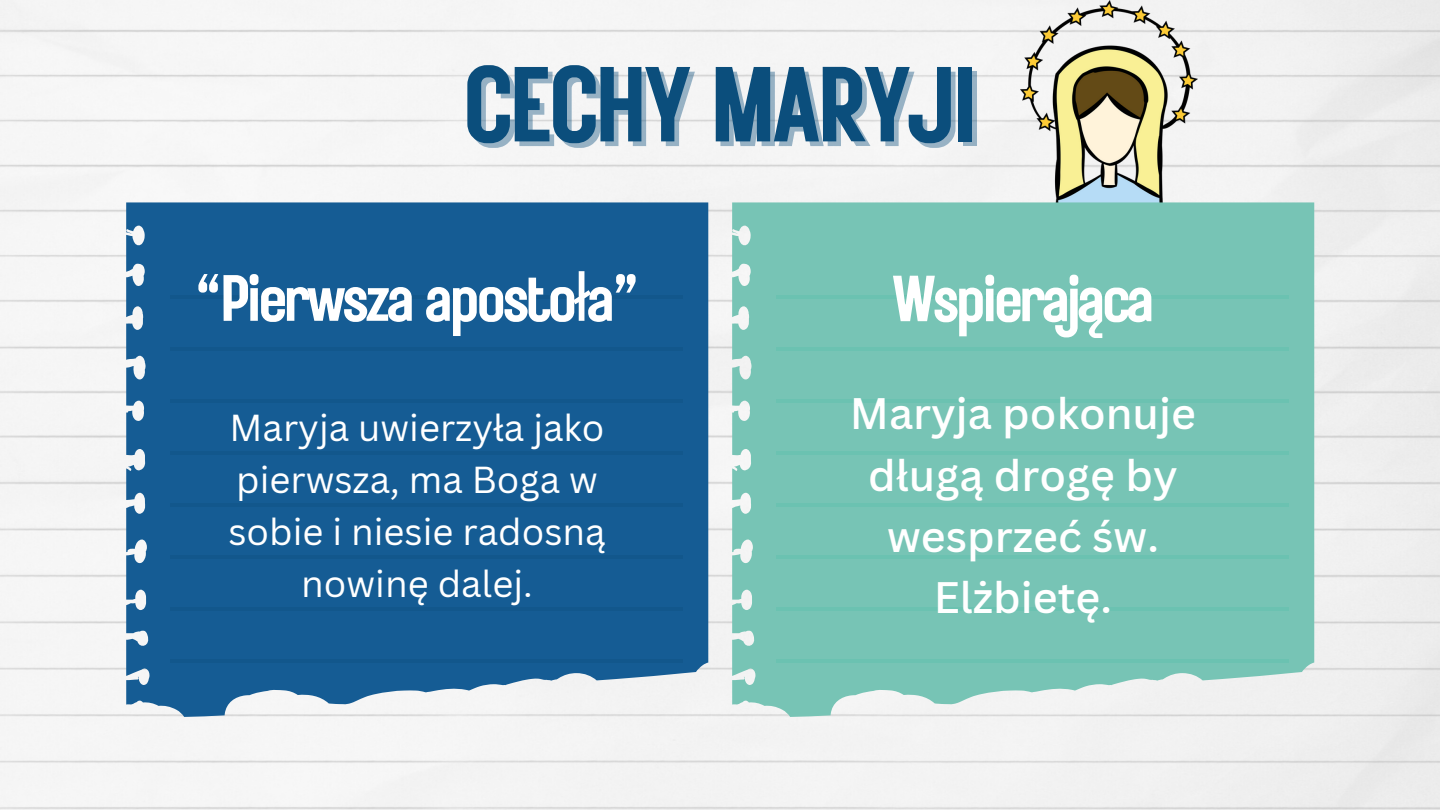
<style>
.page{position:relative;width:1440px;height:810px;background:#fff}
.page>*{position:absolute;margin:0;border:0;box-sizing:border-box;transform-origin:0 0}
.t1{font:106.3px "Rustic Printed";letter-spacing:-.06em;color:#0b4e7c}
.t2{font:65.3px "Rustic Printed";letter-spacing:-.06em;color:#fff}
.t3{font:65px "Rustic Printed";letter-spacing:-.06em;color:#fff}
.t4{font:500 42.9px/61.2px "Canva Sans";color:#fff;text-align:center}
.t5{font:36.6px/52.2px "Canva Sans";color:#fff;text-align:center}
.s1{font-family:"Noto Sans"}
</style>
<div class="page">
<svg style="left:126px;top:202px;width:582px;height:515px;background:#23659a"></svg>
<hr style="left:170px;top:295px;width:513px;height:4px;background:#12578c">
<hr style="left:170px;top:347px;width:513px;height:4px;background:#12578c">
<hr style="left:170px;top:399px;width:513px;height:4px;background:#12578c">
<hr style="left:170px;top:451px;width:513px;height:4px;background:#12578c">
<hr style="left:170px;top:503px;width:513px;height:4px;background:#12578c">
<hr style="left:170px;top:555px;width:513px;height:4px;background:#12578c">
<hr style="left:170px;top:607px;width:513px;height:4px;background:#12578c">
<hr style="left:170px;top:659px;width:513px;height:4px;background:#12578c">
<img style="left:1021px;top:0;width:177px;height:202px">
<div style="left:732px;top:202px;width:582px;height:515px;background:#77c4b5"></div>
<hr style="left:776px;top:295px;width:512px;height:4px;background:#6bc2b1">
<hr style="left:776px;top:347px;width:512px;height:4px;background:#6bc2b1">
<hr style="left:776px;top:399px;width:512px;height:4px;background:#6bc2b1">
<hr style="left:776px;top:451px;width:512px;height:4px;background:#6bc2b1">
<hr style="left:776px;top:503px;width:512px;height:4px;background:#6bc2b1">
<hr style="left:776px;top:555px;width:512px;height:4px;background:#6bc2b1">
<hr style="left:776px;top:607px;width:512px;height:4px;background:#6bc2b1">
<hr style="left:776px;top:659px;width:512px;height:4px;background:#6bc2b1">
<p class="t1" style="left:461px;top:33px;width:520px">CECHY MARYJI</p>
<p class="t2" style="left:194px;top:254px;width:448px">“Pierwsza aposto<span class="s1">ł</span>a”</p>
<p class="t5" style="left:228px;top:400px;width:379px">Maryja uwierzyła jako pierwsza, ma Boga w sobie i niesie radosną nowinę dalej.</p>
<p class="t3" style="left:891px;top:255px;width:265px">Wspierająca</p>
<p class="t4" style="left:850px;top:382px;width:348px">Maryja pokonuje długą drogę by wesprzeć św.<br>Elżbietę.</p>
</div>
